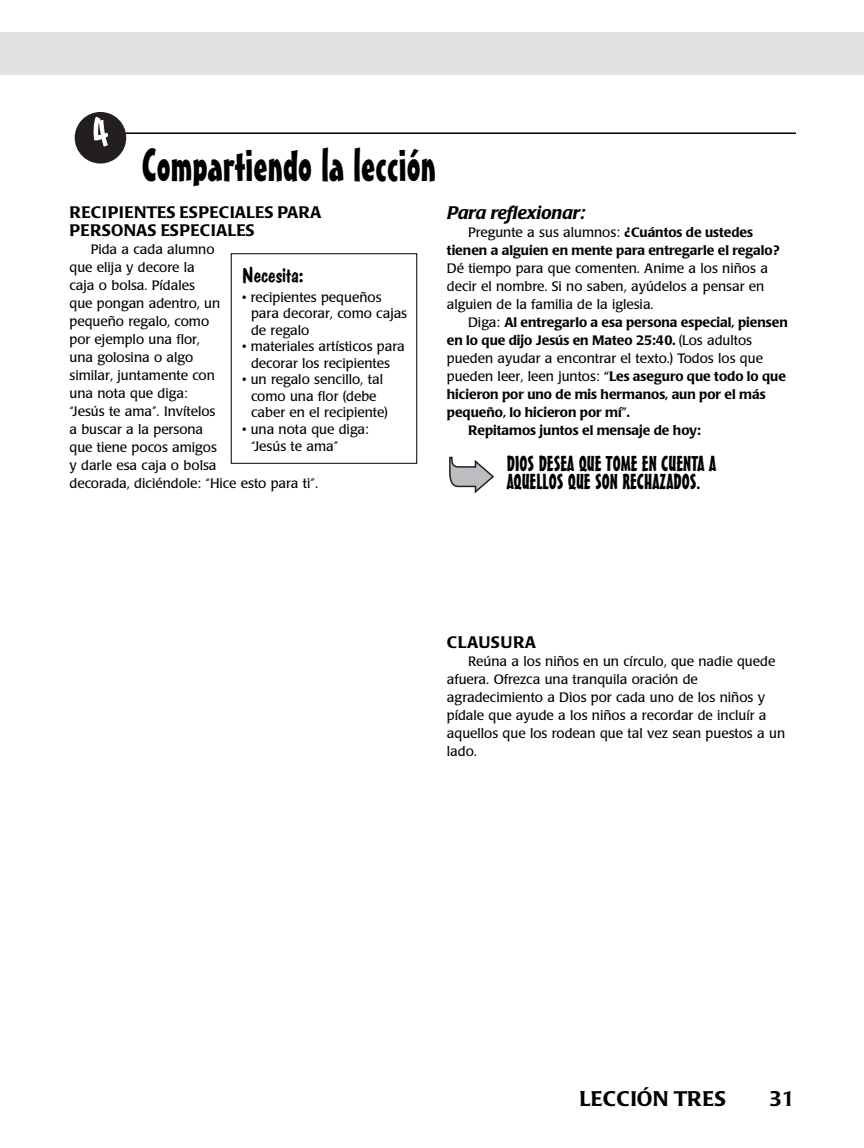
<style>
.page{position:relative;width:864px;height:1148px;background:#fff}
.page>*{position:absolute;margin:0;border:0;box-sizing:border-box;transform-origin:0 0}
.t1{font:45px "Mister Earl BT";color:#000}
.t2{font:21px/18px "Mister Earl BT";color:#000}
.t3{font:500 21px "Poppl Laudatio";color:#000}
.t4{font:21px "Dom Casual D";color:#000;scale:1.05 1}
.t5{font:italic 500 18px "Poppl Laudatio";color:#000}
.t6{font:500 16.5px/18px "Poppl Laudatio";color:#000}
.t7{font:500 16.5px "Poppl Laudatio";letter-spacing:.02em;color:#000}
.t8{font:13.5px/18px "Poppl Laudatio";color:#000}
.t9{font:500 13.5px/18px "Poppl Laudatio";color:#000;text-align:center}
.s1{font-weight:400}
</style>
<div class="page">
<div style="left:0;top:32px;width:864px;height:42px;background:#e2e2e2"></div>
<hr style="left:124px;top:132px;width:672px;height:2px;background:#000">
<svg style="left:449px;top:457px;width:45px;height:36px"></svg>
<svg style="left:75px;top:112px;width:51px;height:51px"></svg>
<h1 class="t1" style="left:142px;top:148px;width:296px">Compartiendo la lección</h1>
<p class="t6" style="left:70px;top:205px;width:254px">RECIPIENTES ESPECIALES PARA<br>PERSONAS ESPECIALES</p>
<p class="t8" style="left:70px;top:242px;width:250px;text-indent:21px">Pida a cada alumno<br>que elija y decore la<br>caja o bolsa. Pídales<br>que pongan adentro, un<br>pequeño regalo, como<br>por ejemplo una flor,<br>una golosina o algo<br>similar, juntamente con<br>una nota que diga:<br>“Jesús te ama”. Invítelos<br>a buscar a la persona<br>que tiene pocos amigos<br>y darle esa caja o bolsa<br>decorada, diciéndole: “Hice esto para ti”.</p>
<h2 class="t4" style="left:242px;top:262px;width:60px">Necesita:</h2>
<p class="t8" style="left:251px;top:290px;width:158px;line-height:16.5px;text-indent:-9px">• recipientes pequeños para decorar, como cajas de regalo</p>
<p class="t8" style="left:242px;top:340px;width:164px;line-height:16.5px;text-align:center">• materiales artísticos para decorar los recipientes</p>
<p class="t8" style="left:251px;top:373px;width:138px;line-height:16.5px;text-indent:-9px">• un regalo sencillo, tal como una flor (debe caber en el recipiente)</p>
<p class="t8" style="left:251px;top:422px;width:119px;line-height:16.5px;text-indent:-9px">• una nota que diga: “Jesús te ama”</p>
<h3 class="t5" style="left:447px;top:205px;width:140px">Para reflexionar:</h3>
<p class="t9" style="left:447px;top:224px;width:334px"><span class="s1">Pregunte a sus alumnos:</span> ¿Cuántos de ustedes<br>tienen a alguien en mente para entregarle el regalo?</p>
<p class="t8" style="left:447px;top:260px;width:323px">Dé tiempo para que comenten. Anime a los niños a decir el nombre. Si no saben, ayúdelos a pensar en alguien de la familia de la iglesia.</p>
<p class="t9" style="left:468px;top:314px;width:321px"><span class="s1">Diga:</span> Al entregarlo a esa persona especial, piensen</p>
<p class="t9" style="left:447px;top:332px;width:307px">en lo que dijo Jesús en Mateo 25:40. <span class="s1">(Los adultos</span></p>
<p class="t8" style="left:447px;top:350px;width:318px">pueden ayudar a encontrar el texto.) Todos los que</p>
<p class="t9" style="left:447px;top:368px;width:341px"><span class="s1">pueden leer, leen juntos:</span> “Les aseguro que todo lo que</p>
<p class="t9" style="left:447px;top:386px;width:320px">hicieron por uno de mis hermanos, aun por el más</p>
<p class="t9" style="left:447px;top:404px;width:185px">pequeño, lo hicieron por mí”.</p>
<p class="t9" style="left:468px;top:422px;width:234px">Repitamos juntos el mensaje de hoy:</p>
<h2 class="t2" style="left:507px;top:455px;width:211px">DIOS DESEA QUE TOME EN CUENTA A<br>AQUELLOS QUE SON RECHAZADOS.</h2>
<p class="t7" style="left:447px;top:635px;width:91px">CLAUSURA</p>
<p class="t8" style="left:447px;top:653px;width:340px;text-indent:21px">Reúna a los niños en un círculo, que nadie quede afuera. Ofrezca una tranquila oración de agradecimiento a Dios por cada uno de los niños y pídale que ayude a los niños a recordar de incluír a aquellos que los rodean que tal vez sean puestos a un lado.</p>
<h2 class="t3" style="left:580px;top:1090px;width:148px">LECCIÓN TRES</h2>
<h2 class="t3" style="left:769px;top:1090px;width:27px">31</h2>
</div>
